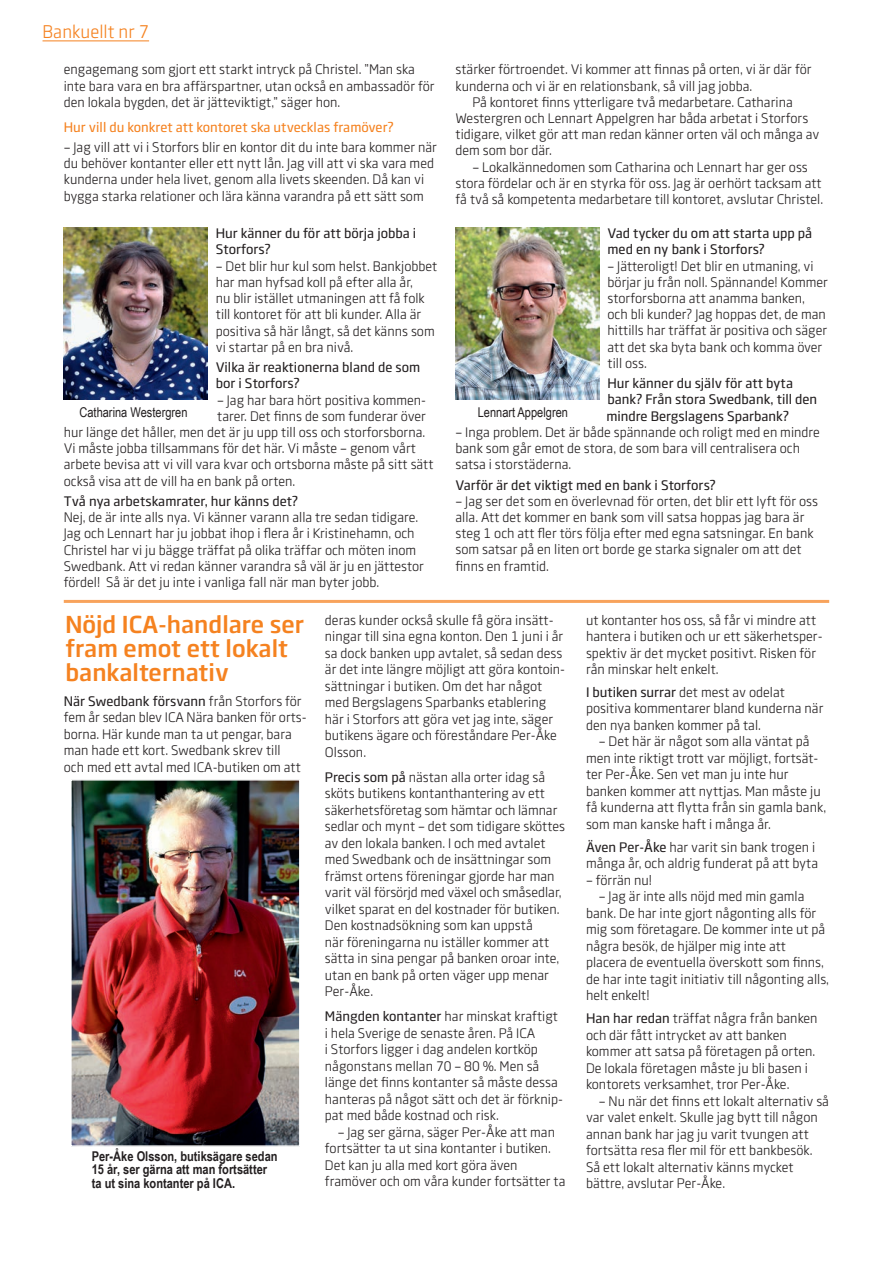
<style>
.page{position:relative;width:893px;height:1263px;background:#fff}
.page>*{position:absolute;margin:0;border:0;box-sizing:border-box;transform-origin:0 0}
.Bankuellt{font:700 24px/24px "Swedbank Sans";color:#f58220}
.t1{font:18px "Swedbank Sans";color:#f58220}
.Bankuellt-2{font:13.5px/16.5px "Swedbank Sans";color:#231f20}
.Bankuellt-3{font:500 13.5px/16.2px "Swedbank Sans";color:#231f20}
.Bankuellt-4{font:700 13.5px/13.5px "Arial Narrow";color:#231f20}
.Bankuellt-5{font:500 13.5px "Swedbank Sans";color:#f58220}
.Bankuellt-6{font:13.5px "Arial Narrow";color:#231f20}
.s1{font-weight:500}
</style>
<div class="page">
<hr style="left:43px;top:41px;width:106px;height:1px;background:#f58220">
<img style="left:64px;top:227px;width:143px;height:173px">
<img style="left:455px;top:227px;width:144px;height:173px">
<hr style="left:64px;top:600px;width:765px;height:3px;background:#f8a35c">
<img style="left:73px;top:782px;width:225px;height:362px">
<div style="left:70px;top:779px;width:231px;height:368px;border:2px solid #fff"></div>
<p class="t1" style="left:43px;top:22px;width:108px">Bankuellt nr 7</p>
<p class="Bankuellt-2" style="left:64px;top:61px;width:372px">engagemang som gjort ett starkt intryck på Christel. ”Man ska inte bara vara en bra affärspartner, utan också en ambassadör för den lokala bygden, det är jätteviktigt,” säger hon.</p>
<p class="Bankuellt-5" style="left:64px;top:119px;width:331px">Hur vill du konkret att kontoret ska utvecklas framöver?</p>
<p class="Bankuellt-2" style="left:64px;top:139px;width:375px">– Jag vill att vi i Storfors blir en kontor dit du inte bara kommer när du behöver kontanter eller ett nytt lån. Jag vill att vi ska vara med kunderna under hela livet, genom alla livets skeenden. Då kan vi bygga starka relationer och lära känna varandra på ett sätt som</p>
<p class="Bankuellt-2" style="left:455px;top:61px;width:358px">stärker förtroendet. Vi kommer att finnas på orten, vi är där för kunderna och vi är en relationsbank, så vill jag jobba.</p>
<p class="Bankuellt-2" style="left:455px;top:94px;width:365px;text-indent:17px">På kontoret finns ytterligare två medarbetare. Catharina Westergren och Lennart Appelgren har båda arbetat i Storfors tidigare, vilket gör att man redan känner orten väl och många av dem som bor där.</p>
<p class="Bankuellt-2" style="left:455px;top:159px;width:369px;text-align:center">– Lokalkännedomen som Catharina och Lennart har ger oss stora fördelar och är en styrka för oss. Jag är oerhört tacksam att få två så kompetenta medarbetare till kontoret, avslutar Christel.</p>
<p class="Bankuellt-3" style="left:607px;top:225px;width:206px">Vad tycker du om att starta upp på med en ny bank i Storfors?</p>
<p class="Bankuellt-2" style="left:607px;top:258px;width:222px">– Jätteroligt! Det blir en utmaning, vi börjar ju från noll. Spännande! Kommer storforsborna att anamma banken, och bli kunder? Jag hoppas det, de man hittills har träffat är positiva och säger att det ska byta bank och komma över till oss.</p>
<p class="Bankuellt-3" style="left:606px;top:375px;width:212px">Hur känner du själv för att byta bank? Från stora Swedbank, till den mindre Bergslagens Sparbank?</p>
<p class="Bankuellt-2" style="left:455px;top:424px;width:366px">– Inga problem. Det är både spännande och roligt med en mindre bank som går emot de stora, de som bara vill centralisera och satsa i storstäderna.</p>
<p class="Bankuellt-3" style="left:455px;top:477px;width:262px">Varför är det viktigt med en bank i Storfors?</p>
<p class="Bankuellt-2" style="left:455px;top:493px;width:364px">– Jag ser det som en överlevnad för orten, det blir ett lyft för oss alla. Att det kommer en bank som vill satsa hoppas jag bara är steg 1 och att fler törs följa efter med egna satsningar. En bank som satsar på en liten ort borde ge starka signaler om att det finns en framtid.</p>
<p class="Bankuellt-3" style="left:216px;top:225px;width:202px">Hur känner du för att börja jobba i<br>Storfors?</p>
<p class="Bankuellt-2" style="left:216px;top:258px;width:223px">– Det blir hur kul som helst. Bankjobbet har man hyfsad koll på efter alla år,<br>nu blir istället utmaningen att få folk till kontoret för att bli kunder. Alla är positiva så här långt, så det känns som vi startar på en bra nivå.</p>
<p class="Bankuellt-3" style="left:216px;top:359px;width:206px">Vilka är reaktionerna bland de som bor i Storfors?</p>
<p class="Bankuellt-2" style="left:217px;top:391px;width:211px">– Jag har bara hört positiva kommen-</p>
<p class="Bankuellt-2" style="left:217px;top:408px;width:210px">tarer. Det finns de som funderar över</p>
<p class="Bankuellt-2" style="left:64px;top:424px;width:363px">hur länge det håller, men det är ju upp till oss och storforsborna.</p>
<p class="Bankuellt-2" style="left:64px;top:440px;width:354px">Vi måste jobba tillsammans för det här. Vi måste – genom vårt</p>
<p class="Bankuellt-2" style="left:64px;top:456px;width:371px">arbete bevisa att vi vill vara kvar och ortsborna måste på sitt sätt</p>
<p class="Bankuellt-2" style="left:64px;top:472px;width:233px">också visa att de vill ha en bank på orten.</p>
<p class="Bankuellt-3" style="left:64px;top:493px;width:236px">Två nya arbetskamrater, hur känns det?</p>
<p class="Bankuellt-2" style="left:64px;top:509px;width:362px">Nej, de är inte alls nya. Vi känner varann alla tre sedan tidigare.<br>Jag och Lennart har ju jobbat ihop i flera år i Kristinehamn, och Christel har vi ju bägge träffat på olika träffar och möten inom Swedbank. Att vi redan känner varandra så väl är ju en jättestor fördel! Så är det ju inte i vanliga fall när man byter jobb.</p>
<p class="Bankuellt" style="left:65px;top:612px;width:240px">Nöjd ICA-handlare ser fram emot ett lokalt bankalternativ</p>
<p class="Bankuellt-6" style="left:79px;top:403px;width:110px">Catharina Westergren</p>
<p class="Bankuellt-6" style="left:478px;top:403px;width:92px">Lennart Appelgren</p>
<p class="Bankuellt-2" style="left:586px;top:611px;width:238px">ut kontanter hos oss, så får vi mindre att hantera i butiken och ur ett säkerhetsper&shy;spektiv är det mycket positivt. Risken för rån minskar helt enkelt.</p>
<p class="Bankuellt-2" style="left:586px;top:684px;width:239px"><span class="s1">I butiken surrar</span> det mest av odelat positiva kommentarer bland kunderna när den nya banken kommer på tal.</p>
<p class="Bankuellt-2" style="left:586px;top:733px;width:242px;text-indent:13px">– Det här är något som alla väntat på men inte riktigt trott var möjligt, fortsät&shy;ter Per-Åke. Sen vet man ju inte hur banken kommer att nyttjas. Man måste ju få kunderna att flytta från sin gamla bank, som man kanske haft i många år.</p>
<p class="Bankuellt-2" style="left:586px;top:839px;width:234px"><span class="s1">Även Per-Åke</span> har varit sin bank trogen i många år, och aldrig funderat på att byta</p>
<p class="Bankuellt-2" style="left:586px;top:872px;width:68px">– förrän nu!</p>
<p class="Bankuellt-2" style="left:586px;top:888px;width:244px;text-indent:13px">– Jag är inte alls nöjd med min gamla bank. De har inte gjort någonting alls för mig som företagare. De kommer inte ut på några besök, de hjälper mig inte att placera de eventuella överskott som finns, de har inte tagit initiativ till någonting alls, helt enkelt!</p>
<p class="Bankuellt-2" style="left:586px;top:1010px;width:233px"><span class="s1">Han har redan</span> träffat några från banken och där fått intrycket av att banken kommer att satsa på företagen på orten.<br>De lokala företagen måste ju bli basen i kontorets verksamhet, tror Per-Åke.</p>
<p class="Bankuellt-2" style="left:586px;top:1092px;width:245px;text-indent:13px">– Nu när det finns ett lokalt alternativ så var valet enkelt. Skulle jag bytt till någon annan bank har jag ju varit tvungen att fortsätta resa fler mil för ett bankbesök.<br>Så ett lokalt alternativ känns mycket bättre, avslutar Per-Åke.</p>
<p class="Bankuellt-2" style="left:325px;top:611px;width:242px">deras kunder också skulle få göra insätt&shy;ningar till sina egna konton. Den 1 juni i år sa dock banken upp avtalet, så sedan dess är det inte längre möjligt att göra kontoin&shy;sättningar i butiken. Om det har något med Bergslagens Sparbanks etablering här i Storfors att göra vet jag inte, säger butikens ägare och föreståndare Per-Åke Olsson.</p>
<p class="Bankuellt-2" style="left:325px;top:768px;width:242px"><span class="s1">Precis som på</span> nästan alla orter idag så sköts butikens kontanthantering av ett säkerhetsföretag som hämtar och lämnar sedlar och mynt – det som tidigare sköttes av den lokala banken. I och med avtalet med Swedbank och de insättningar som främst ortens föreningar gjorde har man varit väl försörjd med växel och småsedlar, vilket sparat en del kostnader för butiken.<br>Den kostnadsökning som kan uppstå<br>när föreningarna nu iställer kommer att sätta in sina pengar på banken oroar inte, utan en bank på orten väger upp menar Per-Åke.</p>
<p class="Bankuellt-2" style="left:325px;top:1008px;width:239px"><span class="s1">Mängden kontanter</span> har minskat kraftigt i hela Sverige de senaste åren. På ICA<br>i Storfors ligger i dag andelen kortköp någonstans mellan 70 – 80 %. Men så länge det finns kontanter så måste dessa hanteras på något sätt och det är förknip&shy;pat med både kostnad och risk.</p>
<p class="Bankuellt-2" style="left:325px;top:1123px;width:242px;text-indent:13px">– Jag ser gärna, säger Per-Åke att man fortsätter ta ut sina kontanter i butiken.<br>Det kan ju alla med kort göra även framöver och om våra kunder fortsätter ta</p>
<p class="Bankuellt-2" style="left:64px;top:692px;width:244px"><span class="s1">När Swedbank försvann</span> från Storfors för fem år sedan blev ICA Nära banken för orts&shy;borna. Här kunde man ta ut pengar, bara man hade ett kort. Swedbank skrev till<br>och med ett avtal med ICA-butiken om att</p>
<p class="Bankuellt-4" style="left:92px;top:1149px;width:187px">Per-Åke Olsson, butiksägare sedan<br>15 år, ser gärna att man fortsätter ta ut sina kontanter på ICA.</p>
</div>
